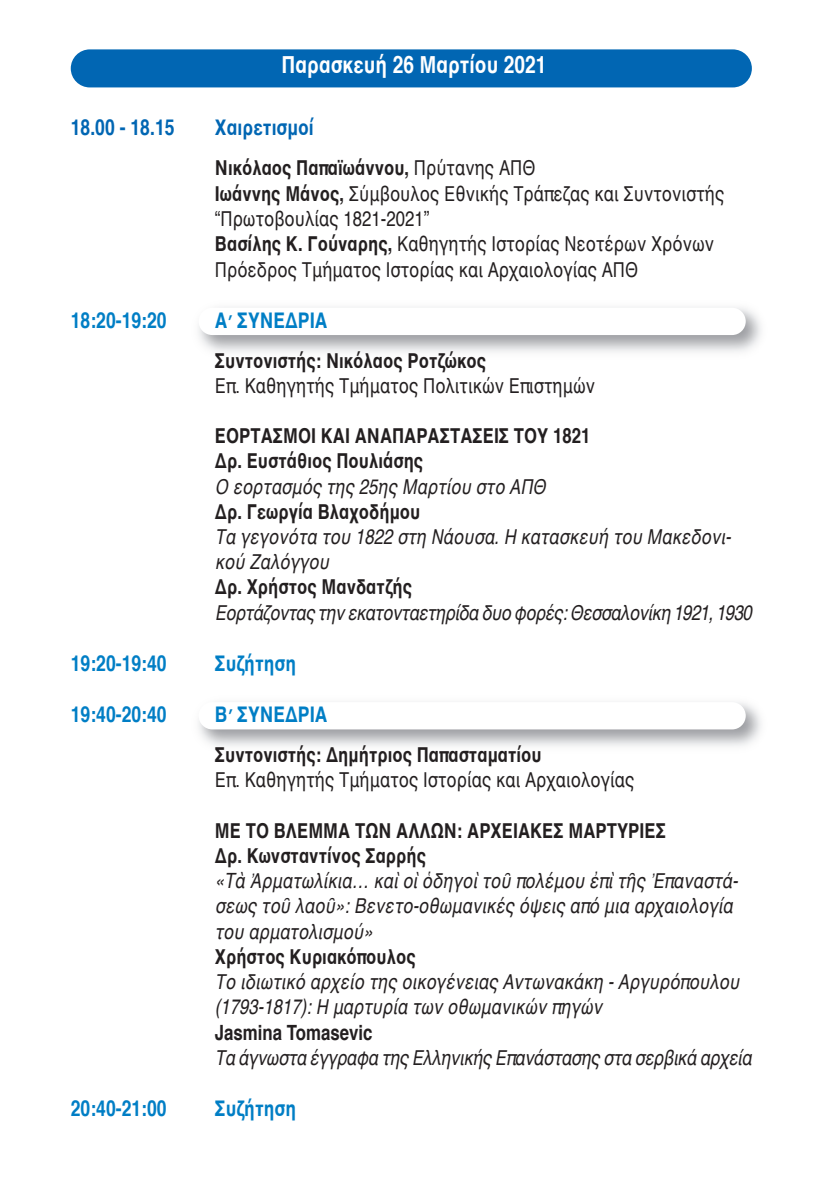
<style>
.page{position:relative;width:823px;height:1191px;background:#fff}
.page>*{position:absolute;margin:0;border:0;box-sizing:border-box;transform-origin:0 0}
.t1{font:700 24px "Helvetica";color:#fff;scale:.8 1}
.t2{font:700 22px "Helvetica";color:#007ec5;scale:.8 1}
.t3{font:700 22px "Helvetica";color:#0166b3;scale:.8 1}
.t4{font:italic 21px/25.2px "Helvetica";color:#231f20;scale:.8 1}
.t5{font:21px/25.4px "Helvetica";color:#231f20;scale:.8 1}
.t6{font:700 21px/25.2px "Helvetica";color:#231f20;scale:.8 1}
.t7{font:italic 21px "Helvetica";letter-spacing:-.035em;color:#231f20;scale:.8 1}
.t8{font:italic 21px "Helvetica";letter-spacing:-.025em;color:#231f20;scale:.8 1}
.s1{font-weight:700}
</style>
<div class="page">
<div style="left:71px;top:49px;width:680px;height:38px;background:#0166b3;border-radius:19px"></div>
<p class="t1" style="left:281px;top:55px;width:332px">Παρασκευή 26 Μαρτίου 2021</p>
<p class="t3" style="left:71px;top:118px;width:131px">18.00 - 18.15</p>
<p class="t3" style="left:215px;top:118px;width:125px">Χαιρετισμοί</p>
<p class="t5" style="left:215px;top:157px;width:638px"><span class="s1">Νικόλαος Παπαϊωάννου,</span> Πρύτανης ΑΠΘ<br><span class="s1">Ιωάννης Μάνος,</span> Σύμβουλος Εθνικής Τράπεζας και Συντονιστής “Πρωτοβουλίας 1821-2021”<br><span class="s1">Βασίλης Κ. Γούναρης,</span> Καθηγητής Ιστορίας Νεοτέρων Χρόνων Πρόεδρος Τμήματος Ιστορίας και Αρχαιολογίας ΑΠΘ</p>
<p class="t2" style="left:71px;top:311px;width:121px">18:20-19:20</p>
<p class="t2" style="left:215px;top:311px;width:142px">Α΄ ΣΥΝΕΔΡΙΑ</p>
<p class="t6" style="left:215px;top:349px;width:340px">Συντονιστής: Νικόλαος Ροτζώκος</p>
<p class="t5" style="left:215px;top:374px;width:476px">Επ. Καθηγητής Τμήματος Πολιτικών Επιστημών</p>
<p class="t6" style="left:215px;top:425px;width:471px">ΕΟΡΤΑΣΜΟΙ ΚΑΙ ΑΝΑΠΑΡΑΣΤΑΣΕΙΣ ΤΟΥ 1821<br>Δρ. Ευστάθιος Πουλιάσης</p>
<p class="t4" style="left:215px;top:475px;width:415px">Ο εορτασμός της 25ης Μαρτίου στο ΑΠΘ</p>
<p class="t6" style="left:215px;top:500px;width:258px">Δρ. Γεωργία Βλαχοδήμου</p>
<p class="t4" style="left:215px;top:525px;width:646px">Τα γεγονότα του 1822 στη Νάουσα. Η κατασκευή του Μακεδονι&shy;κού Ζαλόγγου</p>
<p class="t6" style="left:215px;top:576px;width:248px">Δρ. Χρήστος Μανδατζής</p>
<p class="t7" style="left:215px;top:603px;width:672px">Εορτάζοντας την εκατονταετηρίδα δυο φορές: Θεσσαλονίκη 1921, 1930</p>
<p class="t2" style="left:71px;top:654px;width:121px">19:20-19:40</p>
<p class="t2" style="left:215px;top:654px;width:103px">Συζήτηση</p>
<p class="t2" style="left:71px;top:705px;width:121px">19:40-20:40</p>
<p class="t2" style="left:215px;top:705px;width:142px">Β΄ ΣΥΝΕΔΡΙΑ</p>
<p class="t6" style="left:215px;top:744px;width:410px">Συντονιστής: Δημήτριος Παπασταματίου</p>
<p class="t5" style="left:215px;top:769px;width:525px">Επ. Καθηγητής Τμήματος Ιστορίας και Αρχαιολογίας</p>
<p class="t6" style="left:215px;top:819px;width:565px">ΜΕ ΤΟ ΒΛΕΜΜΑ ΤΩΝ ΑΛΛΩΝ: ΑΡΧΕΙΑΚΕΣ ΜΑΡΤΥΡΙΕΣ<br>Δρ. Κωνσταντίνος Σαρρής</p>
<p class="t4" style="left:215px;top:870px;width:655px">«Tὰ Ἀρματωλίκια… καὶ οὶ ὁδηγοὶ τοῦ πολέμου ἐπὶ τῆς Ἐπαναστά&shy;σεως τοῦ λαοῦ»: Βενετο-οθωμανικές όψεις από μια αρχαιολογία του αρματολισμού»</p>
<p class="t6" style="left:215px;top:945px;width:252px">Χρήστος Κυριακόπουλος</p>
<p class="t4" style="left:215px;top:970px;width:656px">Το ιδιωτικό αρχείο της οικογένειας Αντωνακάκη - Αργυρόπουλου (1793-1817): Η μαρτυρία των οθωμανικών πηγών</p>
<p class="t6" style="left:215px;top:1021px;width:198px">Jasmina Tomasevic</p>
<p class="t8" style="left:215px;top:1048px;width:672px">Τα άγνωστα έγγραφα της Ελληνικής Επανάστασης στα σερβικά αρχεία</p>
<p class="t2" style="left:71px;top:1099px;width:121px">20:40-21:00</p>
<p class="t2" style="left:215px;top:1099px;width:103px">Συζήτηση</p>
</div>
